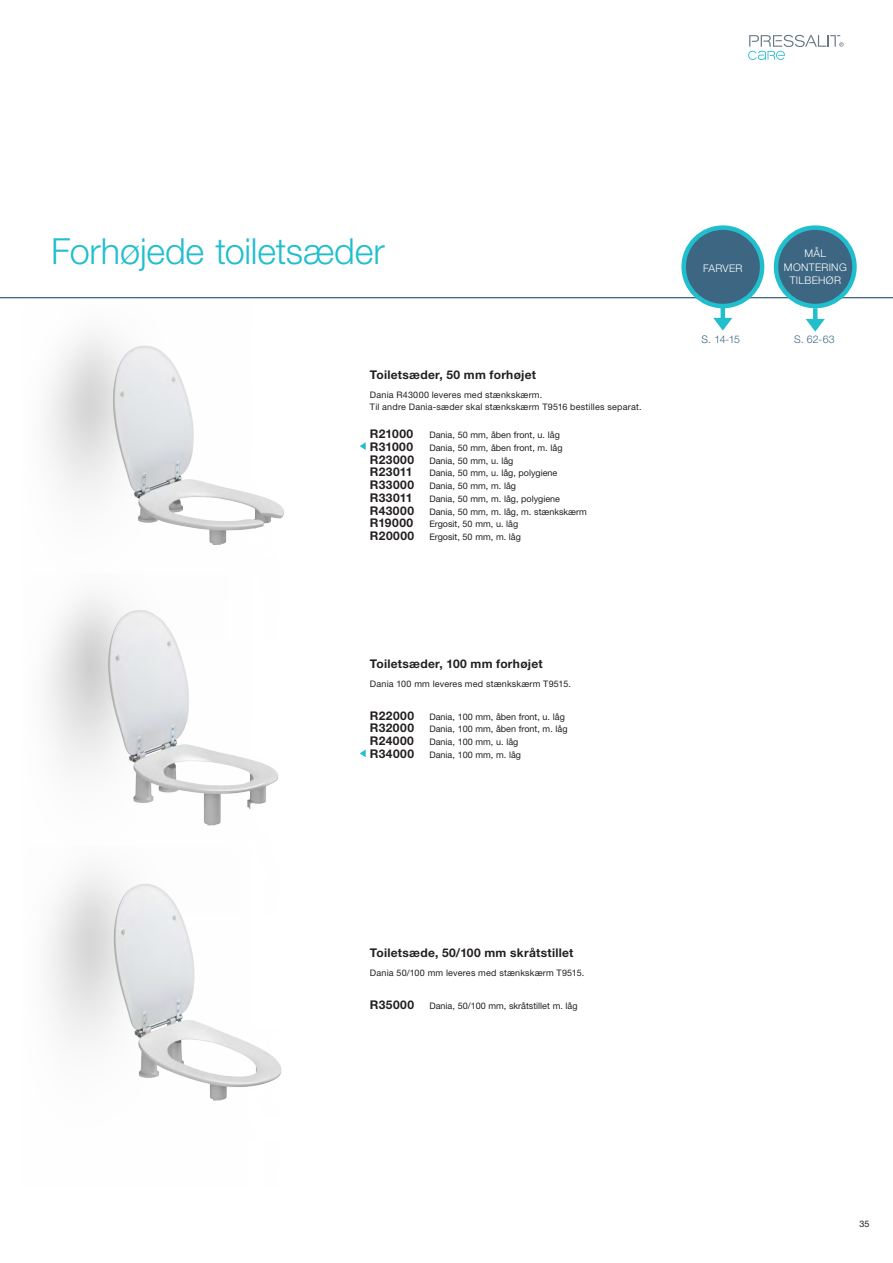
<style>
.page{position:relative;width:893px;height:1263px;background:#fff}
.page>*{position:absolute;margin:0;border:0;box-sizing:border-box;transform-origin:0 0}
.t1{font:300 36px "Helvetica Neue LT Std";letter-spacing:-.005em;color:#21bece}
.t2{font:700 12px "Helvetica Neue LT Std";letter-spacing:.025em;color:#231f20}
.t3{font:300 10.5px/13.5px "Helvetica Neue LT Std";letter-spacing:.03em;color:#fff;text-align:center}
.t4{font:300 10.5px "Helvetica Neue LT Std";letter-spacing:-.02em;color:#3c6682}
.t5{font:9px "Helvetica Neue LT Std";color:#231f20}
.t6{font:9px/12.6px "Helvetica Neue LT Std";letter-spacing:.025em;color:#231f20}
.t7{font:9px "Helvetica Neue LT Std";letter-spacing:.02em;color:#231f20}
</style>
<div class="page">
<svg style="left:748px;top:35px;width:95px;height:25px"></svg>
<img style="left:48px;top:334px;width:312px;height:211px">
<img style="left:47px;top:596px;width:313px;height:230px">
<img style="left:49px;top:871px;width:233px;height:230px">
<hr style="left:0;top:297px;width:893px;height:1px;background:#3c6682">
<svg style="left:360px;top:442px;width:6px;height:8px"></svg>
<svg style="left:360px;top:749px;width:6px;height:8px"></svg>
<div style="left:684px;top:228px;width:78px;height:78px;background:#3c6682;border-radius:50%"></div>
<div style="left:681px;top:225px;width:83px;height:83px;border:4px solid #21bece;border-radius:50%"></div>
<div style="left:776px;top:228px;width:78px;height:78px;background:#3c6682;border-radius:50%"></div>
<div style="left:774px;top:225px;width:83px;height:83px;border:4px solid #21bece;border-radius:50%"></div>
<svg style="left:806px;top:319px;width:19px;height:13px"></svg>
<hr style="left:813px;top:308px;width:4px;height:13px;background:#21bece">
<svg style="left:713px;top:318px;width:19px;height:13px"></svg>
<hr style="left:721px;top:307px;width:4px;height:13px;background:#21bece">
<h1 class="t1" style="left:51px;top:229px;width:335px">Forhøjede toiletsæder</h1>
<h2 class="t2" style="left:370px;top:367px;width:168px">Toiletsæder, 50 mm forhøjet</h2>
<p class="t6" style="left:370px;top:388px;width:273px">Dania R43000 leveres med stænkskærm.<br>Til andre Dania-sæder skal stænkskærm T9516 bestilles separat.</p>
<h2 class="t2" style="left:370px;top:426px;width:45px">R21000</h2>
<p class="t5" style="left:429px;top:429px;width:132px">Dania, 50 mm, åben front, u. låg</p>
<h2 class="t2" style="left:370px;top:439px;width:45px">R31000</h2>
<p class="t5" style="left:429px;top:442px;width:135px">Dania, 50 mm, åben front, m. låg</p>
<h2 class="t2" style="left:370px;top:452px;width:46px">R23000</h2>
<p class="t5" style="left:429px;top:455px;width:85px">Dania, 50 mm, u. låg</p>
<h2 class="t2" style="left:370px;top:465px;width:44px">R23011</h2>
<p class="t5" style="left:429px;top:468px;width:129px">Dania, 50 mm, u. låg, polygiene</p>
<h2 class="t2" style="left:370px;top:477px;width:46px">R33000</h2>
<p class="t5" style="left:429px;top:480px;width:88px">Dania, 50 mm, m. låg</p>
<h2 class="t2" style="left:370px;top:490px;width:44px">R33011</h2>
<p class="t5" style="left:429px;top:493px;width:132px">Dania, 50 mm, m. låg, polygiene</p>
<h2 class="t2" style="left:370px;top:503px;width:46px">R43000</h2>
<p class="t5" style="left:429px;top:506px;width:159px">Dania, 50 mm, m. låg, m. stænkskærm</p>
<h2 class="t2" style="left:370px;top:516px;width:45px">R19000</h2>
<p class="t5" style="left:429px;top:519px;width:90px">Ergosit, 50 mm, u. låg</p>
<h2 class="t2" style="left:370px;top:528px;width:46px">R20000</h2>
<p class="t5" style="left:429px;top:531px;width:93px">Ergosit, 50 mm, m. låg</p>
<h2 class="t2" style="left:370px;top:656px;width:174px">Toiletsæder, 100 mm forhøjet</h2>
<p class="t7" style="left:370px;top:678px;width:203px">Dania 100 mm leveres med stænkskærm T9515.</p>
<h2 class="t2" style="left:370px;top:708px;width:46px">R22000</h2>
<p class="t5" style="left:429px;top:711px;width:137px">Dania, 100 mm, åben front, u. låg</p>
<h2 class="t2" style="left:370px;top:721px;width:46px">R32000</h2>
<p class="t5" style="left:429px;top:724px;width:140px">Dania, 100 mm, åben front, m. låg</p>
<h2 class="t2" style="left:370px;top:733px;width:45px">R24000</h2>
<p class="t5" style="left:429px;top:737px;width:90px">Dania, 100 mm, u. låg</p>
<h2 class="t2" style="left:370px;top:746px;width:46px">R34000</h2>
<p class="t5" style="left:429px;top:749px;width:93px">Dania, 100 mm, m. låg</p>
<p class="t3" style="left:703px;top:261px;width:41px">FARVER</p>
<p class="t3" style="left:784px;top:246px;width:64px">MÅL<br>MONTERING<br>TILBEHØR</p>
<p class="t4" style="left:702px;top:333px;width:40px">S. 14-15</p>
<p class="t4" style="left:794px;top:333px;width:42px">S. 62-63</p>
<h2 class="t2" style="left:370px;top:945px;width:205px">Toiletsæde, 50/100 mm skråtstillet</h2>
<p class="t7" style="left:370px;top:967px;width:216px">Dania 50/100 mm leveres med stænkskærm T9515.</p>
<h2 class="t2" style="left:370px;top:997px;width:46px">R35000</h2>
<p class="t5" style="left:429px;top:1000px;width:150px">Dania, 50/100 mm, skråtstillet m. låg</p>
<p class="t5" style="left:859px;top:1218px;width:12px">35</p>
</div>
